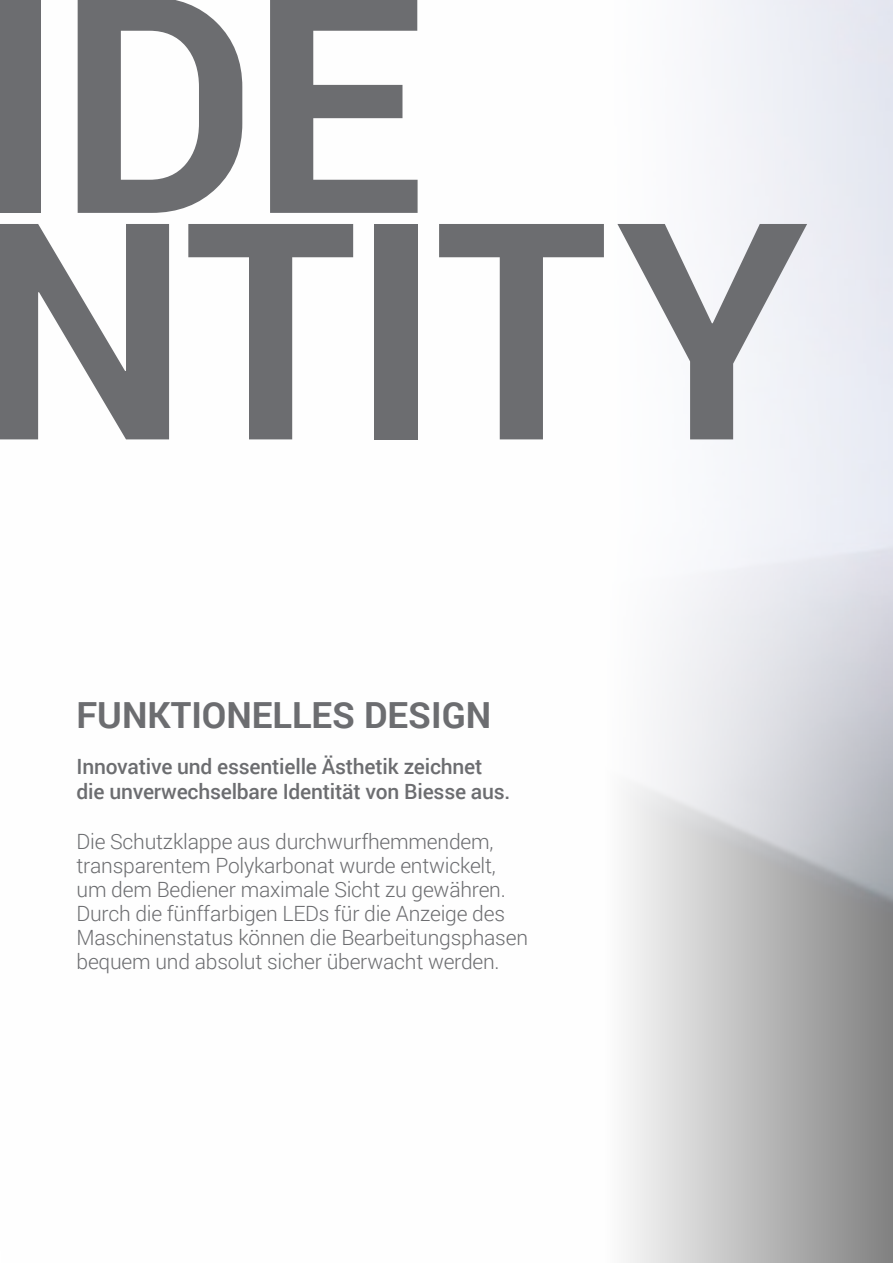
<style>
.page{position:relative;width:893px;height:1263px;background:#fff}
.page>*{position:absolute;margin:0;border:0;box-sizing:border-box;transform-origin:0 0}
.t1{font:700 303px "Roboto";letter-spacing:-.02em;color:#6c6d70}
.PAG_VERDI_-_STRILLO{font:700 36px "Roboto";color:#6c6d70}
.PAG_VERDI_-_TESTO{font:300 21px/24px "Roboto";letter-spacing:-.01em;color:#6c6d70}
.PAG_VERDI_-_INTRO{font:500 21px/25.2px "Roboto";letter-spacing:-.01em;color:#6c6d70}
</style>
<div class="page">
<p class="t1" style="left:-25px;top:-109px;width:451px">IDE</p>
<p class="t1" style="left:-25px;top:118px;width:835px">NTITY</p>
<p class="PAG_VERDI_-_STRILLO" style="left:77px;top:689px;width:416px">FUNKTIONELLES DESIGN</p>
<p class="PAG_VERDI_-_INTRO" style="left:77px;top:753px;width:435px">Innovative und essentielle Ästhetik zeichnet die unverwechselbare Identität von Biesse aus.</p>
<p class="PAG_VERDI_-_TESTO" style="left:77px;top:828px;width:453px">Die Schutzklappe aus durchwurfhemmendem, transparentem Polykarbonat wurde entwickelt, um dem Bediener maximale Sicht zu gewähren.<br>Durch die fünffarbigen LEDs für die Anzeige des Maschinenstatus können die Bearbeitungsphasen bequem und absolut sicher überwacht werden.</p>
</div>
